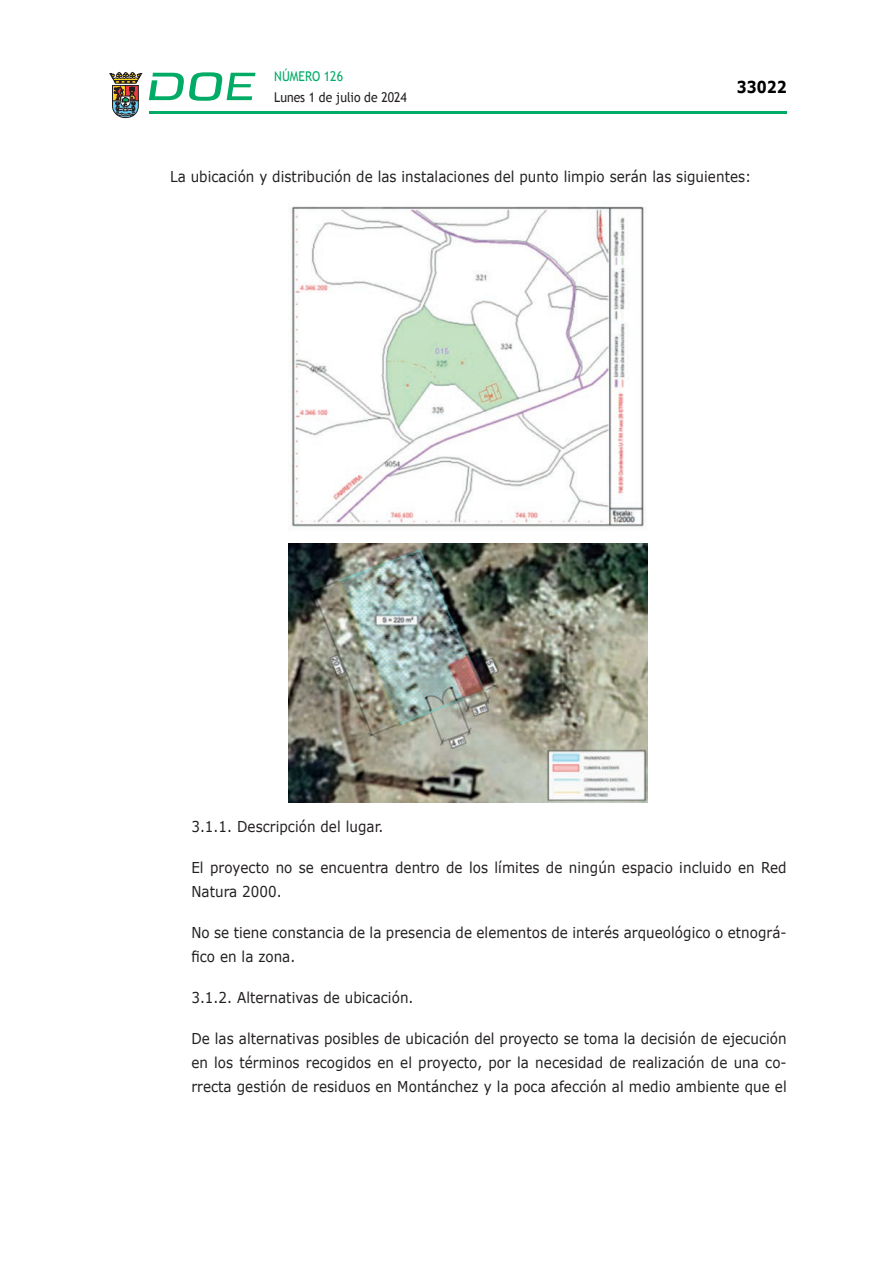
<style>
.page{position:relative;width:893px;height:1263px;background:#fff}
.page>*{position:absolute;margin:0;border:0;box-sizing:border-box;transform-origin:0 0}
.t1{font:700 16.5px "Verdana";color:#000;scale:.85 1}
.CUERPO_DE_TEXTO{font:15px/24px "Verdana";letter-spacing:.005em;color:#231f20;scale:.9 1}
.t2{font:13.5px "Trebuchet MS";color:#231f20;scale:.9 1}
.t3{font:13.5px "Trebuchet MS";color:#00ab67;scale:.9 1}
</style>
<div class="page">
<hr style="left:149px;top:111px;width:638px;height:3px;background:#00ab66">
<svg style="left:109px;top:72px;width:33px;height:46px"></svg>
<svg style="left:149px;top:72px;width:106px;height:29px"></svg>
<img style="left:291px;top:206px;width:354px;height:323px">
<img style="left:288px;top:543px;width:359px;height:259px">
<p class="t3" style="left:274px;top:68px;width:78px">NÚMERO 126</p>
<p class="t2" style="left:274px;top:89px;width:149px">Lunes 1 de julio de 2024</p>
<p class="t1" style="left:737px;top:76px;width:60px">33022</p>
<p class="CUERPO_DE_TEXTO" style="left:170px;top:164px;width:647px">La ubicación y distribución de las instalaciones del punto limpio serán las siguientes:</p>
<p class="CUERPO_DE_TEXTO" style="left:191px;top:815px;width:215px">3.1.1. Descripción del lugar.</p>
<p class="CUERPO_DE_TEXTO" style="left:191px;top:856px;width:663px">El proyecto no se encuentra dentro de los límites de ningún espacio incluido en Red<br>Natura 2000.</p>
<p class="CUERPO_DE_TEXTO" style="left:191px;top:921px;width:663px">No se tiene constancia de la presencia de elementos de interés arqueológico o etnográ&shy;fico en la zona.</p>
<p class="CUERPO_DE_TEXTO" style="left:191px;top:986px;width:248px">3.1.2. Alternativas de ubicación.</p>
<p class="CUERPO_DE_TEXTO" style="left:191px;top:1027px;width:663px;text-align:justify">De las alternativas posibles de ubicación del proyecto se toma la decisión de ejecución en los términos recogidos en el proyecto, por la necesidad de realización de una co&shy;rrecta gestión de residuos en Montánchez y la poca afección al medio ambiente que el</p>
</div>
